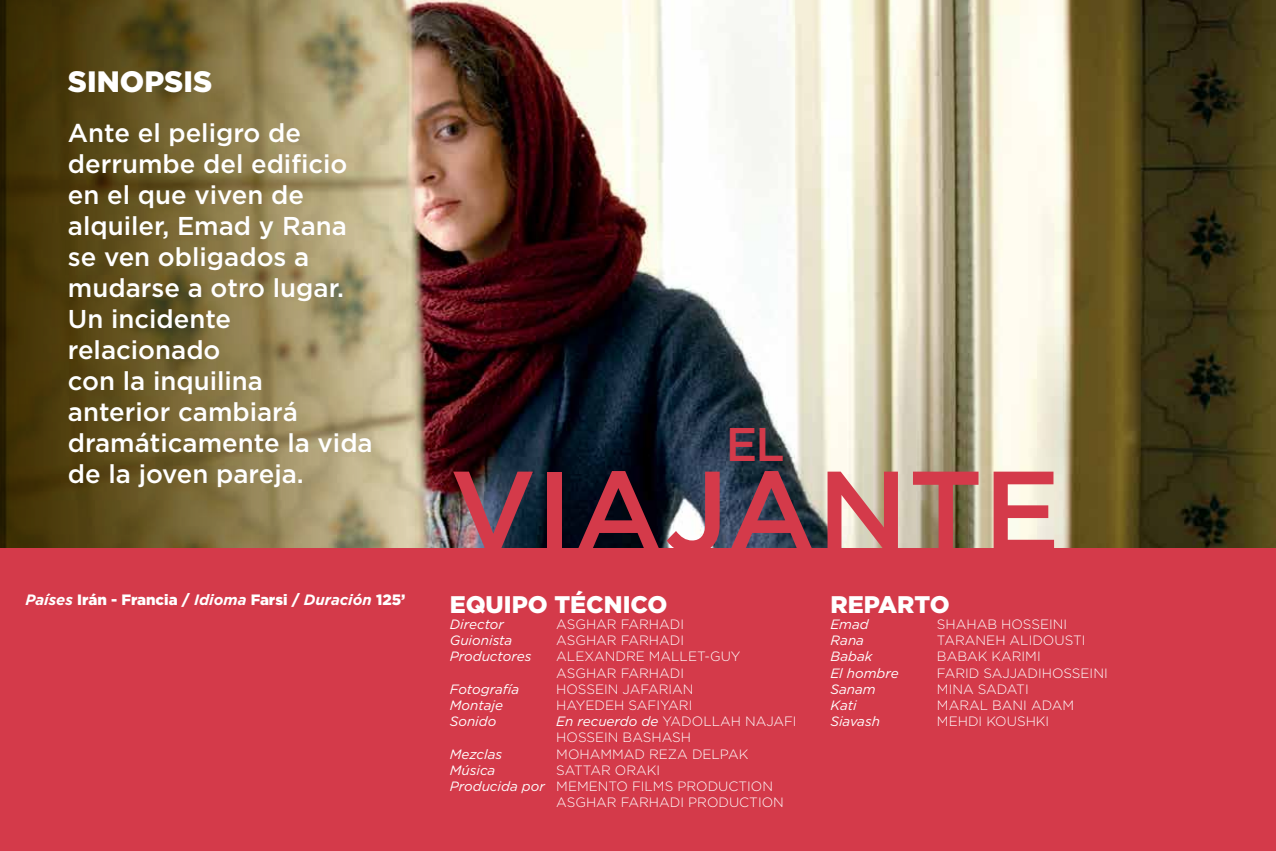
<style>
.page{position:relative;width:1276px;height:851px;background:#fff}
.page>*{position:absolute;margin:0;border:0;box-sizing:border-box;transform-origin:0 0}
.t1{font:500 115.5px "Gotham";color:#d43a4a}
.t2{font:500 47.1px "Gotham";color:#d43a4a}
.t3{font:900 29.4px "Gotham";color:#fff}
.t4{font:500 25.8px/30.9px "Gotham";color:#fff}
.t5{font:900 24px "Gotham";color:#fff}
.t6{font:900 15px "Gotham";color:#fff}
.t7{font:300 13.5px/16.2px "Gotham";color:#fff}
.t8{font:italic 13.5px "Gotham";color:#fff}
.s1{font-weight:700;font-style:italic}
.s2{font-weight:400;font-style:italic}
</style>
<div class="page">
<img style="left:431px;top:0;width:845px;height:548px">
<svg style="left:0;top:0;width:431px;height:548px;background:#807044"></svg>
<div style="left:0;top:548px;width:1276px;height:302px;background:#d43a4a"></div>
<h3 class="t3" style="left:68px;top:65px;width:146px">SINOPSIS</h3>
<h3 class="t4" style="left:68px;top:117px;width:306px">Ante el peligro de derrumbe del edificio en el que viven de alquiler, Emad y Rana se ven obligados a mudarse a otro lugar.<br>Un incidente relacionado<br>con la inquilina<br>anterior cambiará dramáticamente la vida de la joven pareja.</h3>
<p class="t6" style="left:25px;top:591px;width:381px"><span class="s1">Países</span> Irán - Francia / <span class="s1">Idioma</span> Farsi / <span class="s1">Duración</span> 125’</p>
<h2 class="t2" style="left:725px;top:417px;width:60px">EL</h2>
<h1 class="t1" style="left:450px;top:446px;width:612px">VIAJANTE</h1>
<h3 class="t5" style="left:450px;top:590px;width:219px">EQUIPO TÉCNICO</h3>
<p class="t8" style="left:450px;top:616px;width:56px">Director</p>
<p class="t7" style="left:556px;top:615px;width:129px">ASGHAR FARHADI</p>
<p class="t8" style="left:450px;top:632px;width:64px">Guionista</p>
<p class="t7" style="left:556px;top:632px;width:129px">ASGHAR FARHADI</p>
<p class="t8" style="left:450px;top:649px;width:83px">Productores</p>
<p class="t7" style="left:556px;top:648px;width:186px">ALEXANDRE MALLET-GUY<br>ASGHAR FARHADI</p>
<p class="t8" style="left:450px;top:681px;width:71px">Fotografía</p>
<p class="t7" style="left:556px;top:680px;width:139px">HOSSEIN JAFARIAN</p>
<p class="t8" style="left:450px;top:697px;width:55px">Montaje</p>
<p class="t7" style="left:556px;top:696px;width:138px">HAYEDEH SAFIYARI</p>
<p class="t8" style="left:450px;top:713px;width:48px">Sonido</p>
<p class="t7" style="left:556px;top:713px;width:242px"><span class="s2">En recuerdo de</span> YADOLLAH NAJAFI<br>HOSSEIN BASHASH</p>
<p class="t8" style="left:450px;top:746px;width:54px">Mezclas</p>
<p class="t7" style="left:556px;top:745px;width:193px">MOHAMMAD REZA DELPAK</p>
<p class="t8" style="left:450px;top:762px;width:47px">Música</p>
<p class="t7" style="left:556px;top:761px;width:105px">SATTAR ORAKI</p>
<p class="t7" style="left:450px;top:777px;width:325px"><span class="s2">Producida por</span> MEMENTO FILMS PRODUCTION</p>
<p class="t7" style="left:556px;top:794px;width:229px">ASGHAR FARHADI PRODUCTION</p>
<h3 class="t5" style="left:830px;top:590px;width:121px">REPARTO</h3>
<p class="t8" style="left:830px;top:616px;width:40px">Emad</p>
<p class="t7" style="left:937px;top:615px;width:132px">SHAHAB HOSSEINI</p>
<p class="t8" style="left:830px;top:632px;width:35px">Rana</p>
<p class="t7" style="left:937px;top:632px;width:150px">TARANEH ALIDOUSTI</p>
<p class="t8" style="left:830px;top:649px;width:44px">Babak</p>
<p class="t7" style="left:937px;top:648px;width:105px">BABAK KARIMI</p>
<p class="t8" style="left:830px;top:665px;width:70px">El hombre</p>
<p class="t7" style="left:937px;top:664px;width:172px">FARID SAJJADIHOSSEINI</p>
<p class="t8" style="left:830px;top:681px;width:47px">Sanam</p>
<p class="t7" style="left:937px;top:680px;width:93px">MINA SADATI</p>
<p class="t8" style="left:830px;top:697px;width:28px">Kati</p>
<p class="t7" style="left:937px;top:696px;width:139px">MARAL BANI ADAM</p>
<p class="t8" style="left:830px;top:713px;width:51px">Siavash</p>
<p class="t7" style="left:937px;top:713px;width:114px">MEHDI KOUSHKI</p>
</div>
